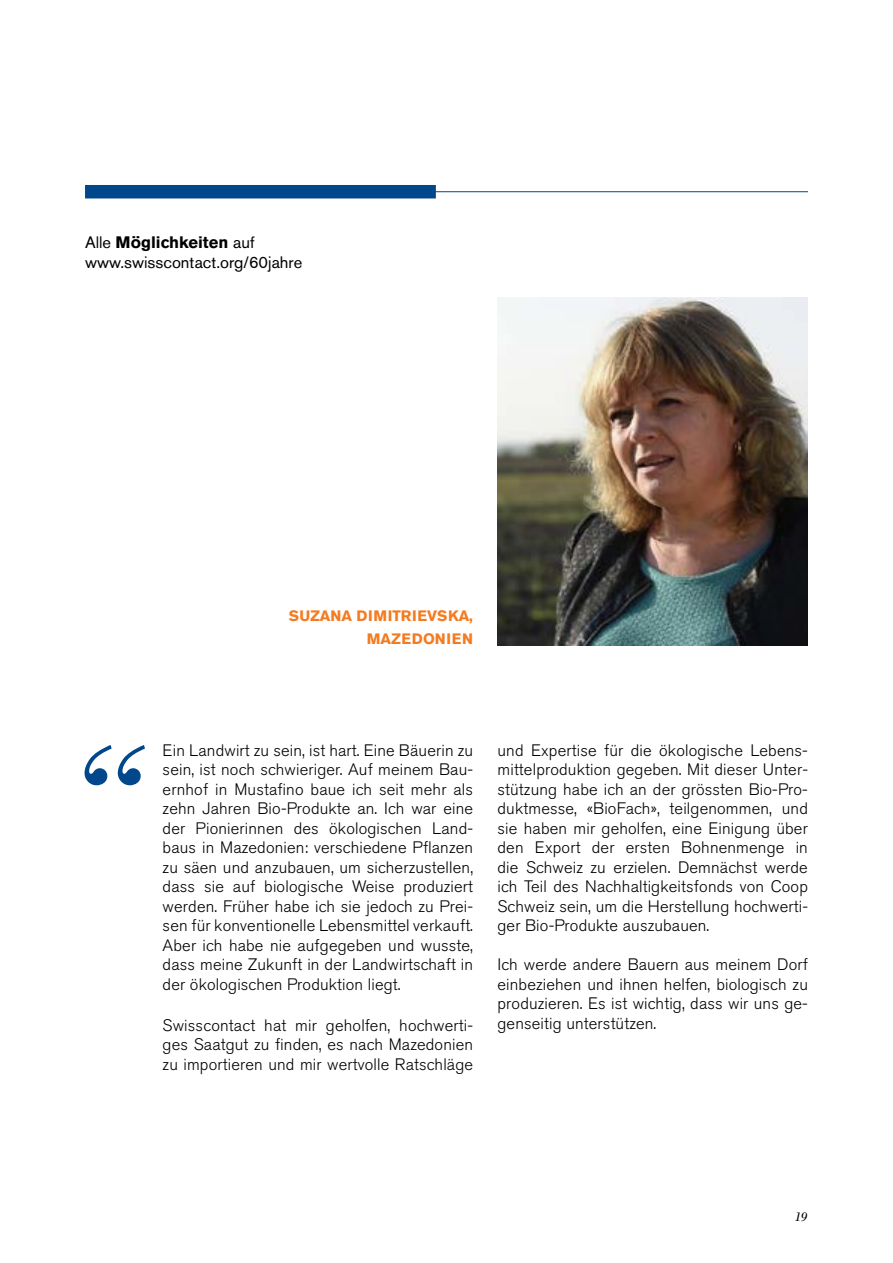
<style>
.page{position:relative;width:893px;height:1263px;background:#fff}
.page>*{position:absolute;margin:0;border:0;box-sizing:border-box;transform-origin:0 0}
.t1{font:italic 150px "Bodoni";color:#00478c}
.t2{font:300 16.5px/19.5px "Akzidenz Grotesk BQ";letter-spacing:.01em;color:#000;text-align:justify}
.t3{font:16.5px/19.8px "Akzidenz Grotesk BQ";color:#000}
.t4{font:700 15px/22.2px "Akzidenz Grotesk BQ";letter-spacing:.02em;color:#f47b20;text-align:right}
.t5{font:italic 13.5px "Bodoni";color:#000}
.s1{font-weight:700}
</style>
<div class="page">
<img style="left:497px;top:297px;width:311px;height:349px">
<hr style="left:85px;top:191px;width:723px;height:1px;background:#00478c">
<div style="left:85px;top:185px;width:351px;height:13px;background:#00478c"></div>
<p class="t3" style="left:85px;top:232px;width:219px">Alle <span class="s1">Möglichkeiten</span> auf www.swisscontact.org/60jahre</p>
<p class="t4" style="left:289px;top:605px;width:186px">SUZANA DIMITRIEVSKA,<br>MAZEDONIEN</p>
<h1 class="t1" style="left:70px;top:706px;width:75px">“</h1>
<p class="t2" style="left:497px;top:741px;width:312px">und Expertise für die ökologische Lebens&shy;mittelproduktion gegeben. Mit dieser Unter&shy;stützung habe ich an der grössten Bio-Pro&shy;duktmesse, «BioFach», teilgenommen, und sie haben mir geholfen, eine Einigung über den Export der ersten Bohnenmenge in die Schweiz zu erzielen. Demnächst werde ich Teil des Nachhaltigkeitsfonds von Coop Schweiz sein, um die Herstellung hochwerti&shy;ger Bio-Produkte auszubauen.</p>
<p class="t2" style="left:497px;top:955px;width:312px">Ich werde andere Bauern aus meinem Dorf einbeziehen und ihnen helfen, biologisch zu produzieren. Es ist wichtig, dass wir uns ge&shy;genseitig unterstützen.</p>
<p class="t2" style="left:163px;top:741px;width:312px">Ein Landwirt zu sein, ist hart. Eine Bäuerin zu sein, ist noch schwieriger. Auf meinem Bau&shy;ernhof in Mustafino baue ich seit mehr als zehn Jahren Bio-Produkte an. Ich war eine der Pionierinnen des ökologischen Land&shy;baus in Mazedonien: verschiedene Pflanzen zu säen und anzubauen, um sicherzustellen, dass sie auf biologische Weise produziert werden. Früher habe ich sie jedoch zu Prei&shy;sen für konventionelle Lebensmittel verkauft.<br>Aber ich habe nie aufgegeben und wusste, dass meine Zukunft in der Landwirtschaft in der ökologischen Produktion liegt.</p>
<p class="t2" style="left:163px;top:1015px;width:312px">Swisscontact hat mir geholfen, hochwerti&shy;ges Saatgut zu finden, es nach Mazedonien zu importieren und mir wertvolle Ratschläge</p>
<p class="t5" style="left:795px;top:1208px;width:15px">19</p>
</div>
